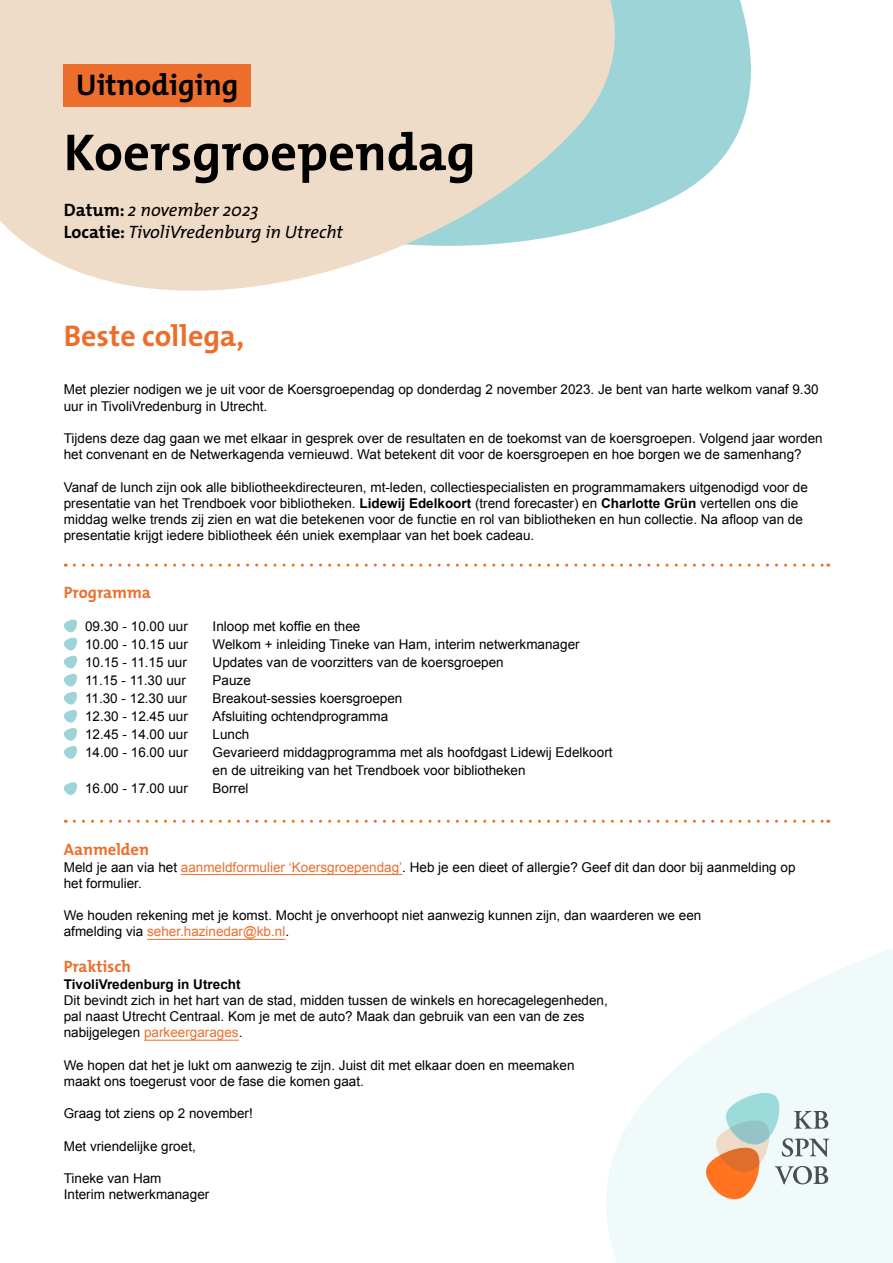
<style>
.page{position:relative;width:893px;height:1263px;background:#fff}
.page>*{position:absolute;margin:0;border:0;box-sizing:border-box;transform-origin:0 0}
.t1{font:700 52.5px "The Mix";color:#000}
.t2{font:700 30px "The Mix";color:#ed6e2c}
.t3{font:700 30px "The Mix";color:#000}
.t4{font:italic 18px/21.6px "The Mix";color:#000}
.t5{font:700 16.5px "The Mix";color:#ed6e2c}
.t6{font:13.5px/16.2px "Arial";color:#000}
.t7{font:700 13.5px "Arial";color:#000}
.s1{font-weight:700;font-style:normal}
.s2{font-weight:700}
.s3{color:#ed6e2c}
</style>
<div class="page">
<svg style="left:74px;top:820px;width:755px;height:3px"></svg>
<svg style="left:703px;top:0;width:48px;height:178px;fill:#9cd4d8"></svg>
<svg style="left:0;top:0;width:703px;height:291px;background:#e3dfd1"></svg>
<div style="left:64px;top:64px;width:187px;height:42px;background:#ed6e2c"></div>
<svg style="left:606px;top:948px;width:287px;height:315px;fill:#f0fafa"></svg>
<svg style="left:703px;top:1087px;width:126px;height:112px"></svg>
<hr style="left:181px;top:874px;width:221px;height:1px;background:#ed6e2c">
<hr style="left:147px;top:939px;width:138px;height:1px;background:#ed6e2c">
<hr style="left:144px;top:1040px;width:95px;height:1px;background:#ed6e2c">
<svg style="left:74px;top:564px;width:755px;height:3px"></svg>
<svg style="left:63px;top:619px;width:14px;height:140px"></svg>
<svg style="left:63px;top:782px;width:14px;height:13px"></svg>
<h2 class="t3" style="left:76px;top:60px;width:164px">Uitnodiging</h2>
<h1 class="t1" style="left:64px;top:108px;width:413px">Koersgroependag</h1>
<h3 class="t4" style="left:64px;top:199px;width:281px"><span class="s1">Datum:</span> 2 november 2023<br><span class="s1">Locatie:</span> TivoliVredenburg in Utrecht</h3>
<h2 class="t2" style="left:64px;top:310px;width:182px">Beste collega,</h2>
<p class="t6" style="left:64px;top:382px;width:756px">Met plezier nodigen we je uit voor de Koersgroependag op donderdag 2 november 2023. Je bent van harte welkom vanaf 9.30 uur in TivoliVredenburg in Utrecht.</p>
<p class="t6" style="left:64px;top:430px;width:760px">Tijdens deze dag gaan we met elkaar in gesprek over de resultaten en de toekomst van de koersgroepen. Volgend jaar worden het convenant en de Netwerkagenda vernieuwd. Wat betekent dit voor de koersgroepen en hoe borgen we de samenhang?</p>
<p class="t6" style="left:64px;top:479px;width:746px">Vanaf de lunch zijn ook alle bibliotheekdirecteuren, mt-leden, collectiespecialisten en programmamakers uitgenodigd voor de presentatie van het Trendboek voor bibliotheken. <span class="s2">Lidewij Edelkoort</span> (trend forecaster) en <span class="s2">Charlotte Grün</span> vertellen ons die middag welke trends zij zien en wat die betekenen voor de functie en rol van bibliotheken en hun collectie. Na afloop van de presentatie krijgt iedere bibliotheek één uniek exemplaar van het boek cadeau.</p>
<p class="t5" style="left:64px;top:578px;width:89px">Programma</p>
<p class="t6" style="left:85px;top:618px;width:104px">09.30 - 10.00 uur</p>
<p class="t6" style="left:213px;top:618px;width:149px">Inloop met koffie en thee</p>
<p class="t6" style="left:85px;top:636px;width:104px">10.00 - 10.15 uur</p>
<p class="t6" style="left:213px;top:636px;width:369px">Welkom + inleiding Tineke van Ham, interim netwerkmanager</p>
<p class="t6" style="left:85px;top:654px;width:103px">10.15 - 11.15 uur</p>
<p class="t6" style="left:213px;top:654px;width:293px">Updates van de voorzitters van de koersgroepen</p>
<p class="t6" style="left:85px;top:672px;width:102px">11.15 - 11.30 uur</p>
<p class="t6" style="left:213px;top:672px;width:40px">Pauze</p>
<p class="t6" style="left:85px;top:690px;width:103px">11.30 - 12.30 uur</p>
<p class="t6" style="left:213px;top:690px;width:191px">Breakout-sessies koersgroepen</p>
<p class="t6" style="left:85px;top:708px;width:104px">12.30 - 12.45 uur</p>
<p class="t6" style="left:213px;top:708px;width:177px">Afsluiting ochtendprogramma</p>
<p class="t6" style="left:85px;top:726px;width:104px">12.45 - 14.00 uur</p>
<p class="t6" style="left:213px;top:726px;width:38px">Lunch</p>
<p class="t6" style="left:85px;top:744px;width:104px">14.00 - 16.00 uur</p>
<p class="t6" style="left:213px;top:743px;width:401px;line-height:18px">Gevarieerd middagprogramma met als hoofdgast Lidewij Edelkoort en de uitreiking van het Trendboek voor bibliotheken</p>
<p class="t6" style="left:85px;top:780px;width:104px">16.00 - 17.00 uur</p>
<p class="t6" style="left:213px;top:780px;width:38px">Borrel</p>
<p class="t5" style="left:64px;top:836px;width:87px">Aanmelden</p>
<p class="t6" style="left:64px;top:859px;width:733px">Meld je aan via het <span class="s3">aanmeldformulier ‘Koersgroependag’</span>. Heb je een dieet of allergie? Geef dit dan door bij aanmelding op het formulier.</p>
<p class="t6" style="left:64px;top:907px;width:639px">We houden rekening met je komst. Mocht je onverhoopt niet aanwezig kunnen zijn, dan waarderen we een afmelding via <span class="s3">seher.hazinedar@kb.nl</span>.</p>
<p class="t5" style="left:64px;top:953px;width:69px">Praktisch</p>
<p class="t7" style="left:64px;top:975px;width:178px">TivoliVredenburg in Utrecht</p>
<p class="t6" style="left:64px;top:992px;width:546px">Dit bevindt zich in het hart van de stad, midden tussen de winkels en horecagelegenheden, pal naast Utrecht Centraal. Kom je met de auto? Maak dan gebruik van een van de zes nabijgelegen <span class="s3">parkeergarages</span>.</p>
<p class="t6" style="left:64px;top:1057px;width:512px">We hopen dat het je lukt om aanwezig te zijn. Juist dit met elkaar doen en meemaken maakt ons toegerust voor de fase die komen gaat.</p>
<p class="t6" style="left:64px;top:1105px;width:191px">Graag tot ziens op 2 november!</p>
<p class="t6" style="left:64px;top:1138px;width:134px">Met vriendelijke groet,</p>
<p class="t6" style="left:64px;top:1170px;width:147px">Tineke van Ham<br>Interim netwerkmanager</p>
</div>
